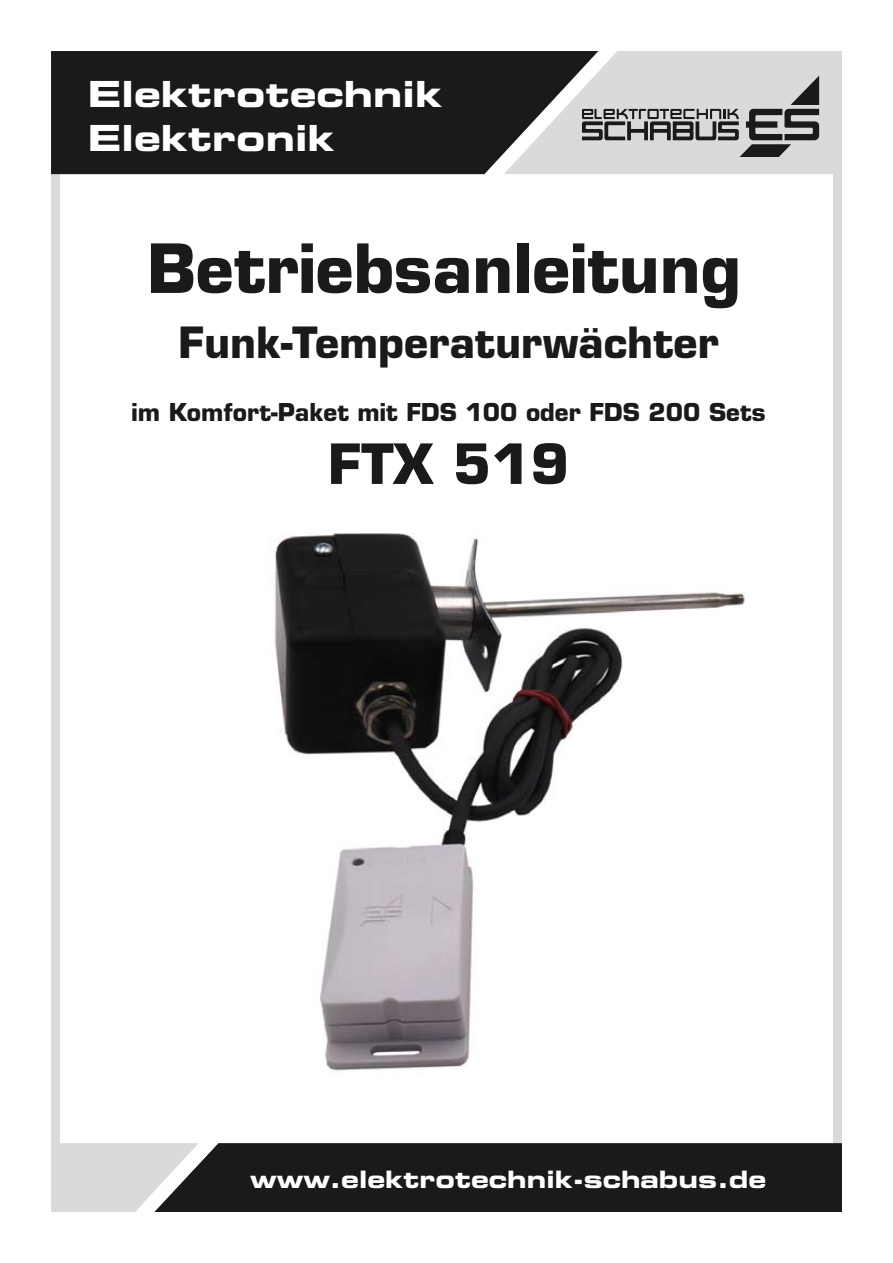
<style>
.page{position:relative;width:893px;height:1263px;background:#fff}
.page>*{position:absolute;margin:0;border:0;box-sizing:border-box;transform-origin:0 0}
.t1{font:700 66px "Eurostile";color:#1a1a18}
.t2{font:700 54px "Eurostile";color:#1a1a18}
.t3{font:700 42px "Eurostile";color:#1a1a18}
.t4{font:36px/43.2px "Eurostile Bold Extended Two";color:#fff}
.t5{font:700 24px "Eurostile";color:#1a1a18}
.t6{font:24px "Eurostile Bold Extended Two";color:#fff}
</style>
<div class="page">
<div style="left:51px;top:51px;width:791px;height:1161px;border:9px solid #d9dada"></div>
<div style="left:51px;top:51px;width:433px;height:123px;background:#1a1a18"></div>
<svg style="left:484px;top:51px;width:358px;height:123px"></svg>
<div style="left:218px;top:1143px;width:624px;height:69px;background:#1a1a18"></div>
<svg style="left:51px;top:1143px;width:167px;height:69px"></svg>
<img style="left:274px;top:533px;width:471px;height:538px">
<h3 class="t4" style="left:88px;top:72px;width:356px">Elektrotechnik<br>Elektronik</h3>
<h1 class="t1" style="left:147px;top:228px;width:596px">Betriebsanleitung</h1>
<h3 class="t3" style="left:178px;top:316px;width:542px">Funk-Temperaturwächter</h3>
<p class="t5" style="left:132px;top:397px;width:635px">im Komfort-Paket mit FDS 100 oder FDS 200 Sets</p>
<h2 class="t2" style="left:328px;top:431px;width:243px">FTX 519</h2>
<p class="t6" style="left:250px;top:1162px;width:518px">www.elektrotechnik-schabus.de</p>
</div>
